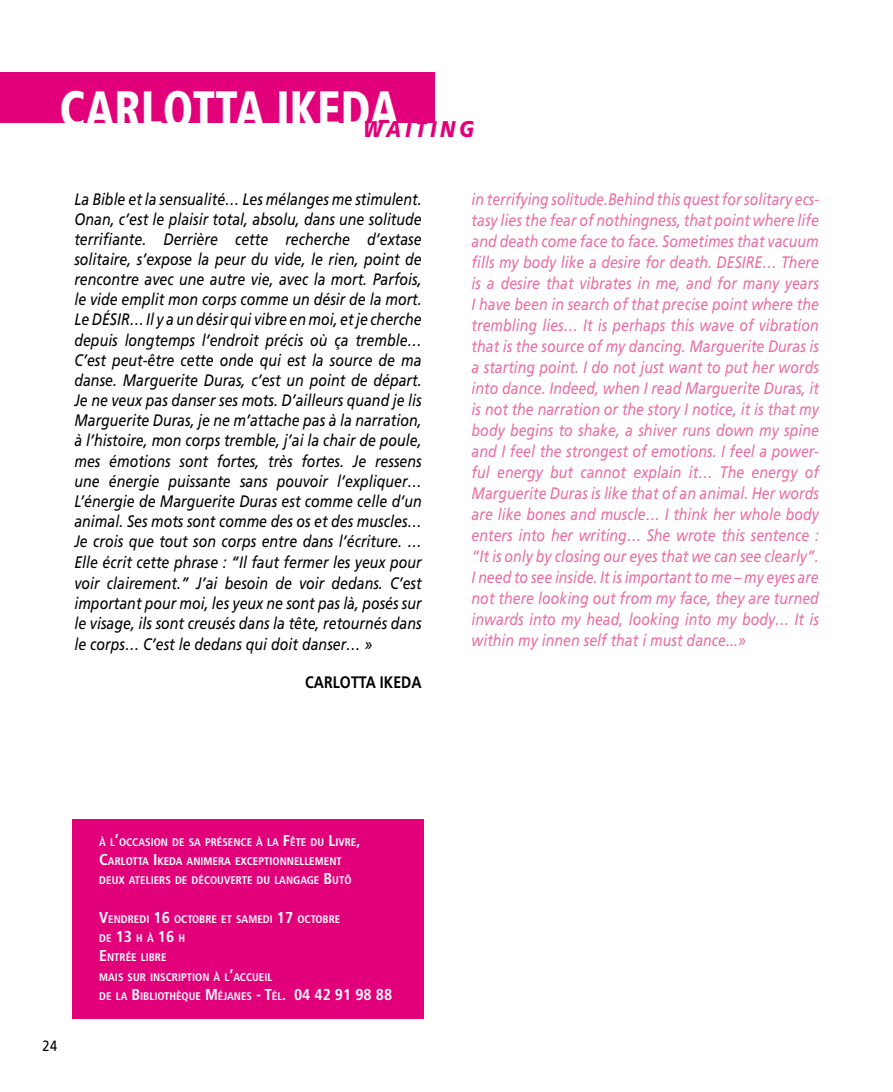
<style>
.page{position:relative;width:893px;height:1092px;background:#fff}
.page>*{position:absolute;margin:0;border:0;box-sizing:border-box;transform-origin:0 0}
.t1{font:900 condensed 52.5px "Frutiger";letter-spacing:.005em;color:#fff;scale:.85 1}
.t2{font:italic 900 22.75px "Frutiger";letter-spacing:.2em;color:#e2007a;scale:.85 1}
.t3{font:italic 16.62px/20.1px "Frutiger";letter-spacing:.005em;color:#000;text-align:justify;scale:.85 1}
.t4{font:italic 16.62px/21px "Frutiger";letter-spacing:.005em;color:#ea6fa3;text-align:justify;scale:.84 1}
.t5{font:700 16.62px "Frutiger";letter-spacing:.005em;color:#000;scale:.85 1}
.t6{font:14.88px "Frutiger";color:#000;scale:.85 1}
.t7{font:700 condensed 11.03px/19.2px "Frutiger";color:#fff}
.s1{font-size:15.75px}
</style>
<div class="page">
<div style="left:0;top:72px;width:435px;height:51px;background:#e2007a"></div>
<div style="left:72px;top:819px;width:352px;height:199px;background:#e2007a"></div>
<h1 class="t1" style="left:60px;top:78px;width:401px">CARLOTTA IKEDA</h1>
<h2 class="t2" style="left:363px;top:115px;width:112px">WAITING</h2>
<p class="t3" style="left:74px;top:189px;width:410px">La Bible et la sensualité… Les mélanges me stimulent.<br>Onan, c’est le plaisir total, absolu, dans une solitude terrifiante. Derrière cette recherche d’extase solitaire, s’expose la peur du vide, le rien, point de rencontre avec une autre vie, avec la mort. Parfois, le vide emplit mon corps comme un désir de la mort.<br>Le DÉSIR… Il y a un désir qui vibre en moi, et je cherche depuis longtemps l’endroit précis où ça tremble… C’est peut-être cette onde qui est la source de ma danse. Marguerite Duras, c’est un point de départ.<br>Je ne veux pas danser ses mots. D’ailleurs quand je lis Marguerite Duras, je ne m’attache pas à la narration, à l’histoire, mon corps tremble, j’ai la chair de poule, mes émotions sont fortes, très fortes. Je ressens une énergie puissante sans pouvoir l’expliquer… L’énergie de Marguerite Duras est comme celle d’un animal. Ses mots sont comme des os et des muscles… Je crois que tout son corps entre dans l’écriture. … Elle écrit cette phrase : “Il faut fermer les yeux pour voir clairement.” J’ai besoin de voir dedans. C’est important pour moi, les yeux ne sont pas là, posés sur le visage, ils sont creusés dans la tête, retournés dans le corps… C’est le dedans qui doit danser… »</p>
<p class="t5" style="left:305px;top:672px;width:116px">CARLOTTA IKEDA</p>
<p class="t4" style="left:472px;top:188px;width:415px">in terrifying solitude.Behind this quest for solitary ecs&shy;tasy lies the fear of nothingness, that point where life and death come face to face. Sometimes that vacuum fills my body like a desire for death. DESIRE… There is a desire that vibrates in me, and for many years I have been in search of that precise point where the trembling lies… It is perhaps this wave of vibration that is the source of my dancing. Marguerite Duras is a starting point. I do not just want to put her words into dance. Indeed, when I read Marguerite Duras, it is not the narration or the story I notice, it is that my body begins to shake, a shiver runs down my spine and I feel the strongest of emotions. I feel a power&shy;ful energy but cannot explain it… The energy of Marguerite Duras is like that of an animal. Her words are like bones and muscle… I think her whole body enters into her writing… She wrote this sentence : “It is only by closing our eyes that we can see clearly”.<br>I need to see inside. It is important to me – my eyes are not there looking out from my face, they are turned inwards into my head, looking into my body… It is within my innen self that i must dance...»</p>
<p class="t6" style="left:43px;top:1036px;width:18px">24</p>
<p class="t7" style="left:99px;top:832px;width:263px">À L<span class="s1">’</span>OCCASION DE SA PRÉSENCE À LA <span class="s1">F</span>ÊTE DU <span class="s1">L</span>IVRE<span class="s1">,<br>C</span>ARLOTTA <span class="s1">I</span> KEDA ANIMERA EXCEPTIONNELLEMENT<br>DEUX ATELIERS DE DÉCOUVERTE DU LANGAGE <span class="s1">B</span>UTÔ</p>
<p class="t7" style="left:99px;top:909px;width:295px"><span class="s1">V</span>ENDREDI <span class="s1">16</span> OCTOBRE ET SAMEDI <span class="s1">17</span> OCTOBRE<br>DE <span class="s1">13</span> H À <span class="s1">16</span> H<br><span class="s1">E</span> NTRÉE LIBRE<br>MAIS SUR INSCRIPTION À L<span class="s1">’</span>ACCUEIL<br>DE LA <span class="s1">B</span>IBLIOTHÈQUE <span class="s1">M</span> ÉJANES <span class="s1">- T</span>ÉL<span class="s1">. 04 42 91 98 88</span></p>
</div>
